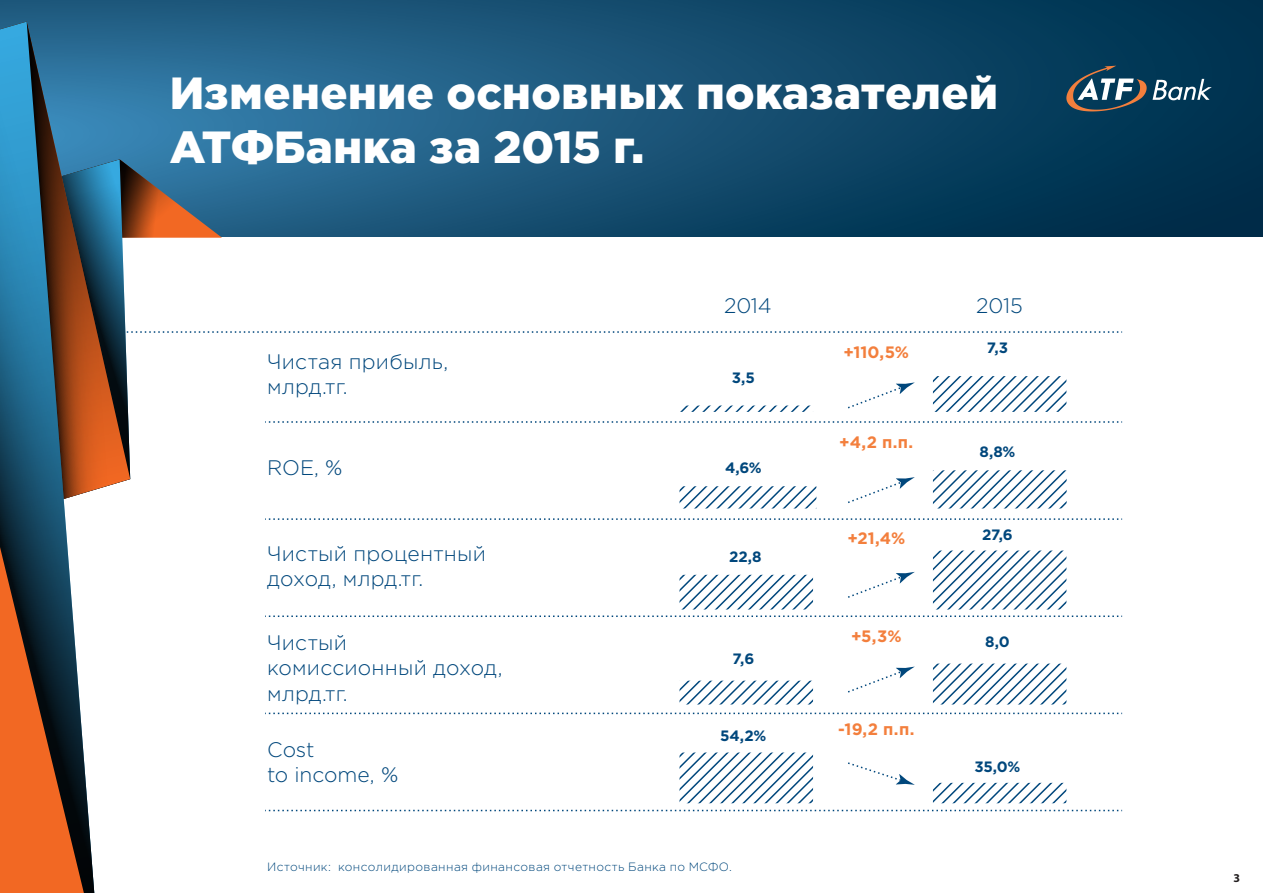
<style>
.page{position:relative;width:1263px;height:893px;background:#fff}
.page>*{position:absolute;margin:0;border:0;box-sizing:border-box;transform-origin:0 0}
.t1{font:900 45px/54px "Gotham Pro";letter-spacing:.005em;color:#fff}
.t2{font:300 21px/25.2px "Gotham Pro";letter-spacing:.01em;color:#00477c}
.t3{font:700 16.5px "Gotham Pro";letter-spacing:.005em;color:#f37f3d}
.t4{font:700 15px "Gotham Pro";letter-spacing:-.015em;color:#00477c}
.t5{font:300 12px "Gotham Pro";letter-spacing:.03em;color:#00477c}
.t6{font:700 12px "Myriad Pro";color:#231f20}
</style>
<div class="page">
<svg style="left:99px;top:0;width:1164px;height:236px;background:#144e70"></svg>
<svg style="left:1066px;top:66px;width:146px;height:45px;background:#36596c"></svg>
<svg style="left:222px;top:331px;width:900px;height:2px"></svg>
<svg style="left:265px;top:518px;width:857px;height:2px"></svg>
<svg style="left:265px;top:615px;width:857px;height:2px"></svg>
<svg style="left:265px;top:810px;width:857px;height:1px"></svg>
<svg style="left:130px;top:159px;width:92px;height:174px"></svg>
<svg style="left:99px;top:22px;width:31px;height:467px;background:#506674"></svg>
<svg style="left:0;top:0;width:99px;height:893px;background:#686666"></svg>
<svg style="left:0;top:0;width:81px;height:57px;background:#266c94"></svg>
<svg style="left:265px;top:421px;width:857px;height:2px"></svg>
<svg style="left:679px;top:421px;width:388px;height:2px"></svg>
<svg style="left:896px;top:472px;width:171px;height:11px"></svg>
<svg style="left:679px;top:483px;width:388px;height:11px"></svg>
<svg style="left:679px;top:494px;width:388px;height:11px"></svg>
<svg style="left:679px;top:518px;width:388px;height:2px"></svg>
<svg style="left:932px;top:550px;width:135px;height:10px"></svg>
<svg style="left:932px;top:560px;width:135px;height:11px"></svg>
<svg style="left:679px;top:571px;width:388px;height:12px"></svg>
<svg style="left:679px;top:583px;width:388px;height:11px"></svg>
<svg style="left:679px;top:594px;width:388px;height:11px"></svg>
<svg style="left:679px;top:605px;width:388px;height:11px"></svg>
<svg style="left:679px;top:616px;width:388px;height:1px"></svg>
<svg style="left:265px;top:667px;width:857px;height:136px"></svg>
<h1 class="t1" style="left:170px;top:65px;width:830px">Изменение основных показателей<br>АТФБанка за 2015 г.</h1>
<p class="t2" style="left:267px;top:349px;width:183px">Чистая прибыль, млрд.тг.</p>
<p class="t2" style="left:267px;top:455px;width:77px">ROE, %</p>
<p class="t2" style="left:267px;top:541px;width:220px">Чистый процентный доход, млрд.тг.</p>
<p class="t2" style="left:267px;top:630px;width:237px">Чистый комиссионный доход, млрд.тг.</p>
<p class="t2" style="left:267px;top:737px;width:133px">Cost<br>to income, %</p>
<p class="t2" style="left:724px;top:293px;width:49px">2014</p>
<p class="t2" style="left:976px;top:293px;width:48px">2015</p>
<p class="t4" style="left:732px;top:369px;width:25px">3,5</p>
<p class="t4" style="left:725px;top:459px;width:38px">4,6%</p>
<p class="t4" style="left:729px;top:548px;width:34px">22,8</p>
<p class="t4" style="left:732px;top:650px;width:23px">7,6</p>
<p class="t4" style="left:720px;top:727px;width:48px">54,2%</p>
<p class="t3" style="left:843px;top:342px;width:67px">+110,5%</p>
<p class="t3" style="left:839px;top:433px;width:76px">+4,2 п.п.</p>
<p class="t3" style="left:847px;top:529px;width:59px">+21,4%</p>
<p class="t3" style="left:851px;top:626px;width:52px">+5,3%</p>
<p class="t3" style="left:838px;top:720px;width:78px">-19,2 п.п.</p>
<p class="t4" style="left:987px;top:339px;width:23px">7,3</p>
<p class="t4" style="left:979px;top:443px;width:37px">8,8%</p>
<p class="t4" style="left:982px;top:526px;width:32px">27,6</p>
<p class="t4" style="left:985px;top:633px;width:26px">8,0</p>
<p class="t4" style="left:974px;top:758px;width:47px">35,0%</p>
<p class="t5" style="left:267px;top:861px;width:466px">Источник: консолидированная финансовая отчетность Банка по МСФО.</p>
<p class="t6" style="left:1233px;top:870px;width:8px">3</p>
</div>
